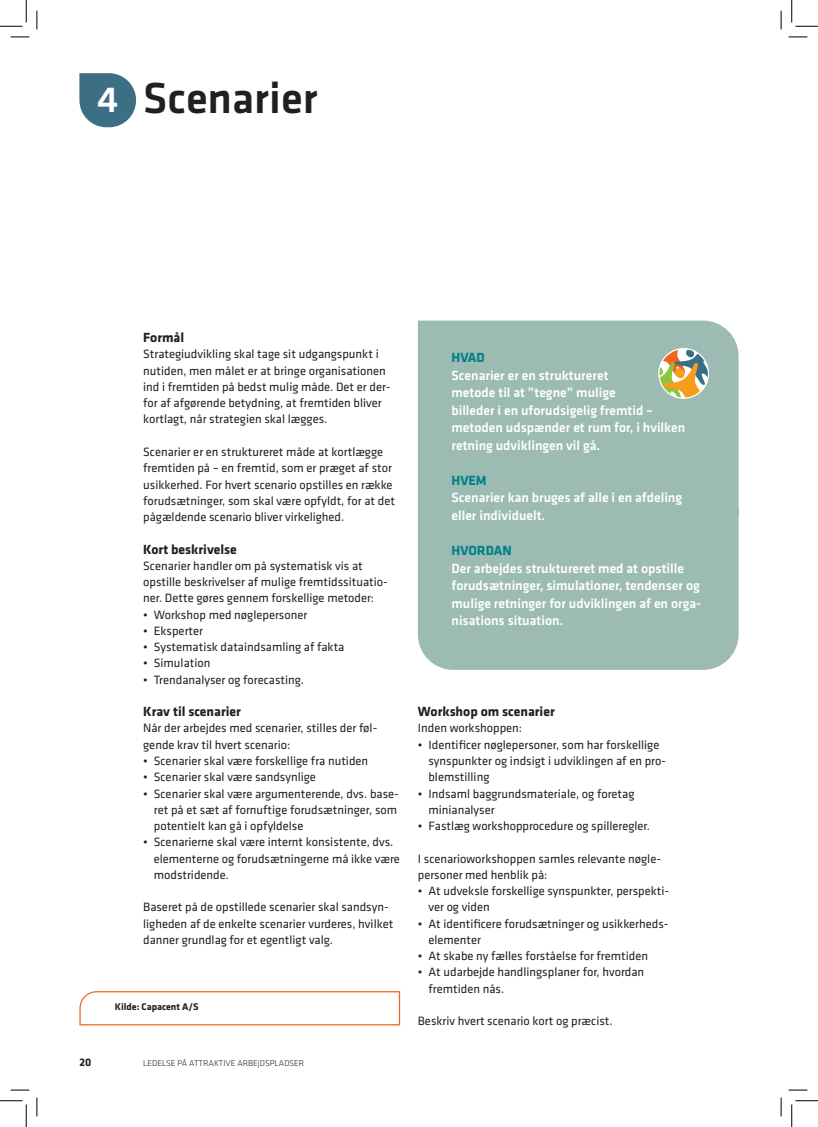
<style>
.page{position:relative;width:818px;height:1127px;background:#fff}
.page>*{position:absolute;margin:0;border:0;box-sizing:border-box;transform-origin:0 0}
.Overskrift_opslag_1{font:500 45px "Klavika";color:#231f20}
.Overskrift_opslag_1-2{font:500 37.5px "Klavika";color:#fff}
.BAR_Brød{font:500 13.75px/17.5px "Klavika";color:#fff}
.mellemrubrik{font:700 13.75px "Klavika";color:#231f20}
.BAR_Brød-2{font:700 13.75px "Klavika";color:#008189}
.BAR_Brød-3{font:12.5px/16.2px "Klavika";color:#231f20}
.t1{font:700 11.25px "Klavika";color:#231f20}
.bagsiden{font:700 10px "Klavika";color:#231f20}
.t2{font:300 8.75px "Klavika";color:#231f20}
</style>
<div class="page">
<svg style="left:79px;top:73px;width:57px;height:54px;background:#5b8597"></svg>
<div style="left:418px;top:320px;width:320px;height:349px;background:#9cbbb2"></div>
<svg style="left:659px;top:348px;width:49px;height:50px"></svg>
<div style="left:658px;top:348px;width:51px;height:51px;border:1px solid #fff;border-radius:50%"></div>
<svg style="left:79px;top:991px;width:322px;height:34px"></svg>
<svg style="left:11px;top:36px;width:18px;height:2px"></svg>
<svg style="left:788px;top:36px;width:19px;height:2px"></svg>
<svg style="left:11px;top:1089px;width:18px;height:1px"></svg>
<svg style="left:788px;top:1089px;width:19px;height:1px"></svg>
<svg style="left:36px;top:11px;width:2px;height:18px"></svg>
<svg style="left:36px;top:1097px;width:2px;height:18px"></svg>
<svg style="left:780px;top:11px;width:2px;height:18px"></svg>
<svg style="left:780px;top:1097px;width:2px;height:18px"></svg>
<svg style="left:0;top:0;width:27px;height:27px"></svg>
<svg style="left:0;top:1100px;width:27px;height:26px"></svg>
<svg style="left:791px;top:0;width:27px;height:27px"></svg>
<svg style="left:791px;top:1100px;width:27px;height:26px"></svg>
<p class="Overskrift_opslag_1-2" style="left:97px;top:75px;width:23px">4</p>
<p class="Overskrift_opslag_1" style="left:143px;top:68px;width:176px">Scenarier</p>
<p class="mellemrubrik" style="left:143px;top:327px;width:43px">Formål</p>
<p class="BAR_Brød-3" style="left:143px;top:345px;width:249px">Strategiudvikling skal tage sit udgangspunkt i nutiden, men målet er at bringe organisationen ind i fremtiden på bedst mulig måde. Det er der&shy;for af afgørende betydning, at fremtiden bliver kortlagt, når strategien skal lægges.</p>
<p class="BAR_Brød-3" style="left:143px;top:443px;width:253px">Scenarier er en struktureret måde at kortlægge fremtiden på – en fremtid, som er præget af stor usikkerhed. For hvert scenario opstilles en række forudsætninger, som skal være opfyldt, for at det pågældende scenario bliver virkelighed.</p>
<p class="mellemrubrik" style="left:143px;top:539px;width:95px">Kort beskrivelse</p>
<p class="BAR_Brød-3" style="left:143px;top:557px;width:246px">Scenarier handler om på systematisk vis at opstille beskrivelser af mulige fremtidssituatio&shy;ner. Dette gøres gennem forskellige metoder:</p>
<p class="BAR_Brød-3" style="left:143px;top:605px;width:165px">• Workshop med nøglepersoner</p>
<p class="BAR_Brød-3" style="left:143px;top:622px;width:61px">• Eksperter</p>
<p class="BAR_Brød-3" style="left:143px;top:638px;width:203px">• Systematisk dataindsamling af fakta</p>
<p class="BAR_Brød-3" style="left:143px;top:654px;width:69px">• Simulation</p>
<p class="BAR_Brød-3" style="left:143px;top:670px;width:162px">• Trendanalyser og forecasting.</p>
<p class="mellemrubrik" style="left:143px;top:701px;width:99px">Krav til scenarier</p>
<p class="BAR_Brød-3" style="left:143px;top:719px;width:236px">Når der arbejdes med scenarier, stilles der føl&shy;gende krav til hvert scenario:</p>
<p class="BAR_Brød-3" style="left:143px;top:752px;width:226px">• Scenarier skal være forskellige fra nutiden</p>
<p class="BAR_Brød-3" style="left:143px;top:768px;width:174px">• Scenarier skal være sandsynlige</p>
<p class="BAR_Brød-3" style="left:154px;top:784px;width:246px;text-indent:-11px">• Scenarier skal være argumenterende, dvs. base&shy;ret på et sæt af fornuftige forudsætninger, som potentielt kan gå i opfyldelse</p>
<p class="BAR_Brød-3" style="left:154px;top:833px;width:248px;text-indent:-11px">• Scenarierne skal være internt konsistente, dvs. elementerne og forudsætningerne må ikke være modstridende.</p>
<p class="BAR_Brød-3" style="left:143px;top:898px;width:252px">Baseret på de opstillede scenarier skal sandsyn&shy;ligheden af de enkelte scenarier vurderes, hvilket danner grundlag for et egentligt valg.</p>
<p class="bagsiden" style="left:115px;top:999px;width:85px">Kilde: Capacent A/S</p>
<p class="t1" style="left:79px;top:1053px;width:13px">20</p>
<p class="t2" style="left:143px;top:1057px;width:163px">LEDELSE PÅ ATTRAKTIVE ARBEJDSPLADSER</p>
<p class="BAR_Brød-2" style="left:451px;top:348px;width:35px">HVAD</p>
<p class="BAR_Brød" style="left:451px;top:366px;width:158px">Scenarier er en struktureret</p>
<p class="BAR_Brød" style="left:451px;top:383px;width:166px">metode til at ”tegne” mulige</p>
<p class="BAR_Brød" style="left:451px;top:401px;width:235px">billeder i en uforudsigelig fremtid – metoden udspænder et rum for, i hvilken retning udviklingen vil gå.</p>
<p class="BAR_Brød-2" style="left:451px;top:470px;width:37px">HVEM</p>
<p class="BAR_Brød" style="left:451px;top:488px;width:232px">Scenarier kan bruges af alle i en afdeling eller individuelt.</p>
<p class="BAR_Brød-2" style="left:451px;top:540px;width:62px">HVORDAN</p>
<p class="BAR_Brød" style="left:451px;top:558px;width:251px">Der arbejdes struktureret med at opstille forudsætninger, simulationer, tendenser og mulige retninger for udviklingen af en orga&shy;nisations situation.</p>
<p class="mellemrubrik" style="left:418px;top:701px;width:138px">Workshop om scenarier</p>
<p class="BAR_Brød-3" style="left:418px;top:719px;width:106px">Inden workshoppen:</p>
<p class="BAR_Brød-3" style="left:428px;top:735px;width:239px;text-indent:-11px">• Identificer nøglepersoner, som har forskellige synspunkter og indsigt i udviklingen af en pro&shy;blemstilling</p>
<p class="BAR_Brød-3" style="left:428px;top:784px;width:208px;text-indent:-11px">• Indsaml baggrundsmateriale, og foretag minianalyser</p>
<p class="BAR_Brød-3" style="left:418px;top:817px;width:234px">• Fastlæg workshopprocedure og spilleregler.</p>
<p class="BAR_Brød-3" style="left:418px;top:849px;width:245px">I scenarioworkshoppen samles relevante nøgle&shy;personer med henblik på:</p>
<p class="BAR_Brød-3" style="left:428px;top:882px;width:242px;text-indent:-11px">• At udveksle forskellige synspunkter, perspekti&shy;ver og viden</p>
<p class="BAR_Brød-3" style="left:428px;top:914px;width:241px;text-indent:-11px">• At identificere forudsætninger og usikkerheds&shy;elementer</p>
<p class="BAR_Brød-3" style="left:418px;top:947px;width:232px">• At skabe ny fælles forståelse for fremtiden</p>
<p class="BAR_Brød-3" style="left:428px;top:963px;width:217px;text-indent:-11px">• At udarbejde handlingsplaner for, hvordan fremtiden nås.</p>
<p class="BAR_Brød-3" style="left:418px;top:1012px;width:196px">Beskriv hvert scenario kort og præcist.</p>
</div>
